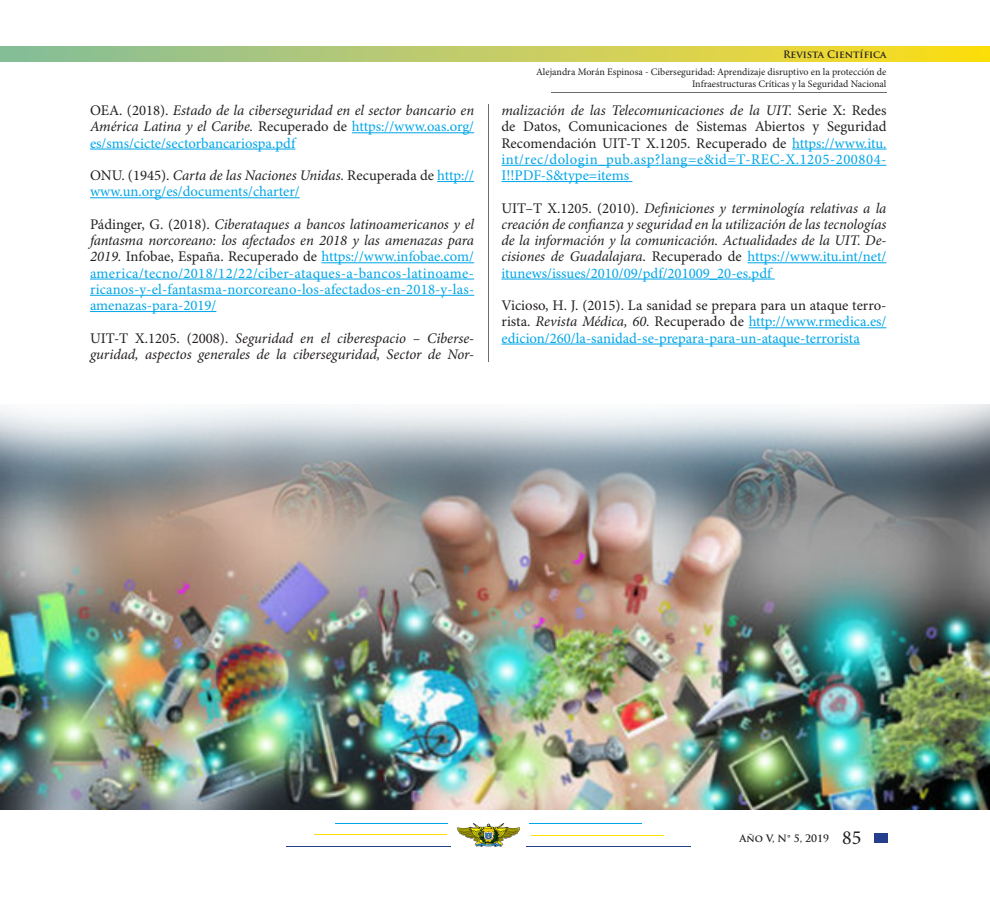
<style>
.page{position:relative;width:990px;height:900px;background:#fff}
.page>*{position:absolute;margin:0;border:0;box-sizing:border-box;transform-origin:0 0}
.t1{font:20px "Minion Pro";color:#231f20}
.t2{font:14.75px/16.2px "Minion Pro";letter-spacing:.005em;color:#00a6e8;text-align:justify}
.t3{font:italic 14.75px/16.2px "Minion Pro";letter-spacing:-.005em;color:#231f20;text-align:justify}
.t4{font:14.75px/16.2px "Minion Pro";letter-spacing:.035em;color:#231f20;text-align:justify}
.t5{font:10px/12px "Minion Pro";color:#231f20;text-align:right}
.t6{font:700 10px "Trajan Pro";color:#231f20}
.s1{font-style:normal}
.s2{font-style:normal;color:#00a6e8}
.s3{color:#231f20}
.s4{font-style:italic;color:#231f20}
.s5{font-style:italic}
.s6{color:#00a6e8}
</style>
<div class="page">
<svg style="left:0;top:47px;width:990px;height:15px;background:#c2cd61"></svg>
<div style="left:874px;top:833px;width:13px;height:10px;background:#253f8e"></div>
<img style="left:458px;top:824px;width:62px;height:22px">
<hr style="left:314px;top:834px;width:133px;height:1px;background:#ffdf01">
<hr style="left:531px;top:835px;width:133px;height:1px;background:#ffdf01">
<hr style="left:336px;top:823px;width:112px;height:1px;background:#00a6e8">
<hr style="left:530px;top:823px;width:112px;height:1px;background:#00a6e8">
<hr style="left:286px;top:846px;width:165px;height:1px;background:#253f8e">
<hr style="left:526px;top:846px;width:165px;height:1px;background:#253f8e">
<hr style="left:792px;top:149px;width:94px;height:1px;background:#00a6e8">
<hr style="left:502px;top:165px;width:385px;height:1px;background:#00a6e8">
<hr style="left:502px;top:181px;width:130px;height:1px;background:#00a6e8">
<hr style="left:748px;top:262px;width:139px;height:1px;background:#00a6e8">
<hr style="left:502px;top:279px;width:273px;height:1px;background:#00a6e8">
<hr style="left:749px;top:327px;width:138px;height:1px;background:#00a6e8">
<hr style="left:502px;top:344px;width:358px;height:1px;background:#00a6e8">
<hr style="left:488px;top:104px;width:1px;height:258px;background:#6c6d70">
<hr style="left:352px;top:132px;width:122px;height:1px;background:#00a6e8">
<hr style="left:90px;top:149px;width:205px;height:1px;background:#00a6e8">
<hr style="left:437px;top:181px;width:37px;height:1px;background:#00a6e8">
<hr style="left:90px;top:197px;width:210px;height:1px;background:#00a6e8">
<hr style="left:322px;top:262px;width:152px;height:1px;background:#00a6e8">
<hr style="left:90px;top:279px;width:384px;height:1px;background:#00a6e8">
<hr style="left:90px;top:295px;width:384px;height:1px;background:#00a6e8">
<hr style="left:90px;top:311px;width:126px;height:1px;background:#00a6e8">
<hr style="left:551px;top:92px;width:335px;height:1px;background:#6c6d70">
<img style="left:0;top:404px;width:990px;height:406px">
<p class="t3" style="left:90px;top:102px;width:386px"><span class="s1">OEA. (2018).</span> Estado de la ciberseguridad en el sector bancario en América Latina y el Caribe. <span class="s1">Recuperado de</span> <span class="s2">https://www.oas.org/ es/sms/cicte/sectorbancariospa.pdf</span></p>
<p class="t2" style="left:90px;top:168px;width:386px"><span class="s3">ONU. (1945).</span> <span class="s4">Carta de las Naciones Unidas.</span> <span class="s3">Recuperada de</span> http:// www.un.org/es/documents/charter/</p>
<p class="t2" style="left:90px;top:217px;width:386px"><span class="s3">Pádinger, G. (2018).</span> <span class="s4">Ciberataques a bancos latinoamericanos y el fantasma norcoreano: los afectados en 2018 y las amenazas para 2019.</span> <span class="s3">Infobae, España. Recuperado de</span> https://www.infobae.com/ america/tecno/2018/12/22/ciber-ataques-a-bancos-latinoame&shy;ricanos-y-el-fantasma-norcoreano-los-afectados-en-2018-y-las&shy;amenazas-para-2019/</p>
<p class="t3" style="left:90px;top:330px;width:386px"><span class="s1">UIT-T X.1205. (2008).</span> Seguridad en el ciberespacio – Ciberse&shy;guridad, aspectos generales de la ciberseguridad, Sector de Nor-</p>
<p class="t6" style="left:783px;top:48px;width:105px">Revista Científica</p>
<p class="t5" style="left:536px;top:66px;width:352px">Alejandra Morán Espinosa - Ciberseguridad: Aprendizaje disruptivo en la protección de<br>Infraestructuras Críticas y la Seguridad Nacional</p>
<p class="t4" style="left:502px;top:103px;width:387px"><span class="s5">malización de las Telecomunicaciones de la UIT.</span> Serie X: Redes de Datos, Comunicaciones de Sistemas Abiertos y Seguridad Recomendación UIT-T X.1205. Recuperado de <span class="s6">https://www.itu. int/rec/dologin_pub.asp?lang=e&amp;id=T-REC-X.1205-200804- I!!PDF-S&amp;type=items</span></p>
<p class="t3" style="left:502px;top:200px;width:387px"><span class="s1">UIT–T X.1205. (2010).</span> Definiciones y terminología relativas a la creación de confianza y seguridad en la utilización de las tecnologías de la información y la comunicación. Actualidades de la UIT. De&shy;cisiones de Guadalajara<span class="s1">. Recuperado de</span> <span class="s2">https://www.itu.int/net/ itunews/issues/2010/09/pdf/201009_20-es.pdf</span></p>
<p class="t2" style="left:502px;top:298px;width:386px"><span class="s3">Vicioso, H. J. (2015). La sanidad se prepara para un ataque terro&shy;rista.</span> <span class="s4">Revista Médica, 60.</span> <span class="s3">Recuperado de</span> http://www.rmedica.es/ edicion/260/la-sanidad-se-prepara-para-un-ataque-terrorista</p>
<p class="t6" style="left:740px;top:832px;width:91px">Año V, N° 5, 2019</p>
<h1 class="t1" style="left:842px;top:826px;width:21px">85</h1>
</div>
